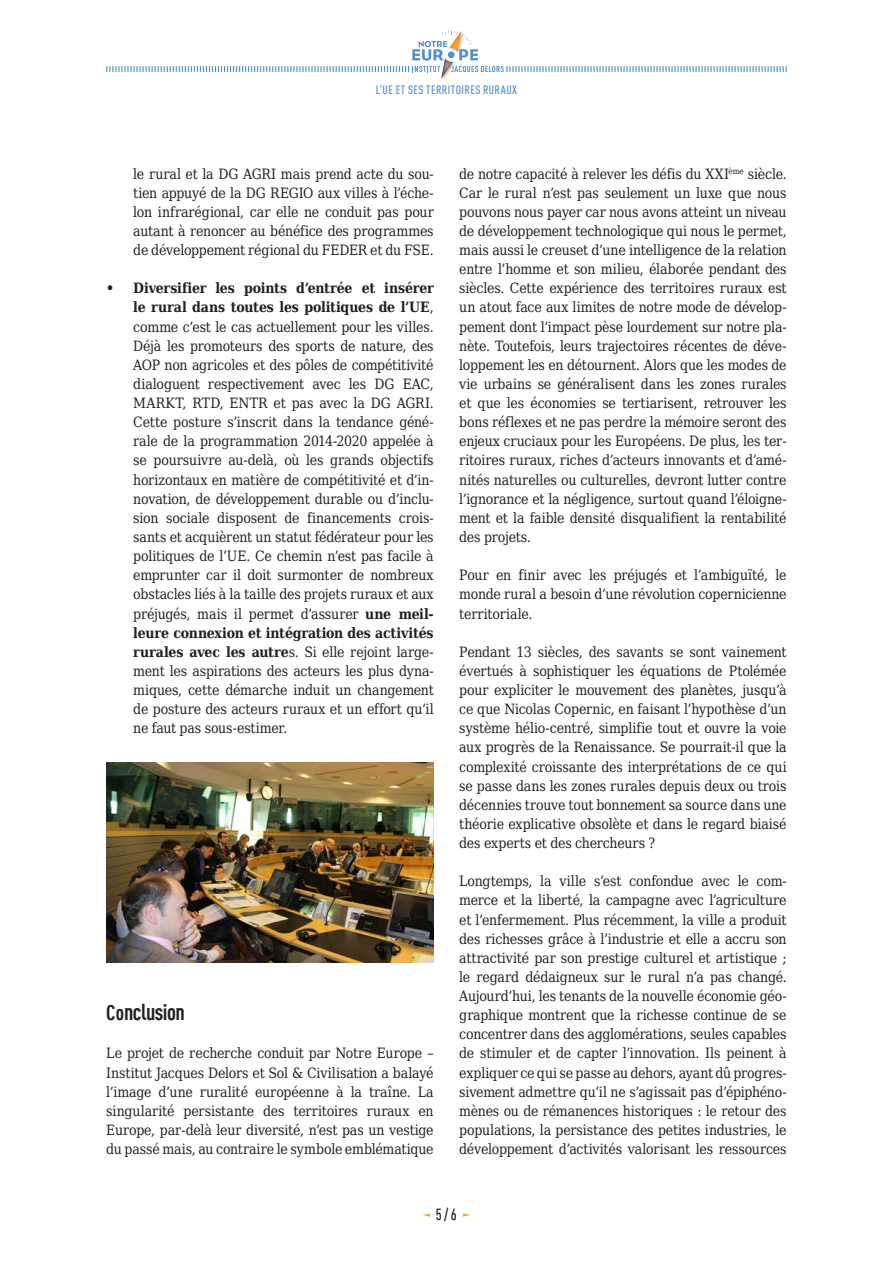
<style>
.page{position:relative;width:893px;height:1263px;background:#fff}
.page>*{position:absolute;margin:0;border:0;box-sizing:border-box;transform-origin:0 0}
.SYN_Titre1{font:700 condensed 22.5px "DIN Offc Pro";letter-spacing:-.025em;color:#231f20}
.t1{font:500 condensed 15.75px "DIN Offc Pro";color:#231f20}
.SYN_Courant{font:14.25px/19px "DejaVu Serif Condensed";letter-spacing:-.01em;color:#231f20;text-align:justify}
.t2{font:500 condensed 12px "DIN Offc Pro";color:#5090cc}
.s1{font-weight:700}
.s2{font-size:21px}
</style>
<div class="page">
<svg style="left:423px;top:1213px;width:7px;height:4px"></svg>
<svg style="left:463px;top:1213px;width:7px;height:4px"></svg>
<svg style="left:106px;top:31px;width:681px;height:47px"></svg>
<img style="left:106px;top:763px;width:328px;height:200px">
<p class="t2" style="left:376px;top:81px;width:57px">L’UE ET SES TERRITOIRES</p>
<p class="t2" style="left:483px;top:81px;width:7px">RURAUX</p>
<p class="SYN_Courant" style="left:133px;top:163px;width:302px">le rural et la DG AGRI mais prend acte du sou&shy;tien appuyé de la DG REGIO aux villes à l’éche&shy;lon infrarégional, car elle ne conduit pas pour autant à renoncer au bénéfice des programmes de développement régional du FEDER et du FSE.</p>
<p class="SYN_Courant" style="left:133px;top:277px;width:302px;text-indent:-27px"><span class="s1">• Diversifier les points d’entrée et insérer le rural dans toutes les politiques de l’UE</span>, comme c’est le cas actuellement pour les villes.<br>Déjà les promoteurs des sports de nature, des AOP non agricoles et des pôles de compétitivité dialoguent respectivement avec les DG EAC, MARKT, RTD, ENTR et pas avec la DG AGRI.<br>Cette posture s’inscrit dans la tendance géné&shy;rale de la programmation 2014-2020 appelée à se poursuivre au-delà, où les grands objectifs horizontaux en matière de compétitivité et d’in&shy;novation, de développement durable ou d’inclu&shy;sion sociale disposent de financements crois&shy;sants et acquièrent un statut fédérateur pour les politiques de l’UE. Ce chemin n’est pas facile à emprunter car il doit surmonter de nombreux obstacles liés à la taille des projets ruraux et aux préjugés, mais il permet d’assurer <span class="s1">une meil&shy;leure connexion et intégration des activités rurales avec les autre</span>s. Si elle rejoint large&shy;ment les aspirations des acteurs les plus dyna&shy;miques, cette démarche induit un changement de posture des acteurs ruraux et un effort qu’il ne faut pas sous-estimer.</p>
<p class="SYN_Titre1" style="left:106px;top:995px;width:80px"><span class="s2">Co</span>nclusion</p>
<p class="SYN_Courant" style="left:106px;top:1042px;width:329px">Le projet de recherche conduit par Notre Europe – Institut Jacques Delors et Sol &amp; Civilisation a balayé l’image d’une ruralité européenne à la traîne. La singularité persistante des territoires ruraux en Europe, par-delà leur diversité, n’est pas un vestige du passé mais, au contraire le symbole emblématique</p>
<p class="SYN_Courant" style="left:459px;top:163px;width:329px">de notre capacité à relever les défis du XXI<sup>ème</sup> siècle.<br>Car le rural n’est pas seulement un luxe que nous pouvons nous payer car nous avons atteint un niveau de développement technologique qui nous le permet, mais aussi le creuset d’une intelligence de la relation entre l’homme et son milieu, élaborée pendant des siècles. Cette expérience des territoires ruraux est un atout face aux limites de notre mode de dévelop&shy;pement dont l’impact pèse lourdement sur notre pla&shy;nète. Toutefois, leurs trajectoires récentes de déve&shy;loppement les en détournent. Alors que les modes de vie urbains se généralisent dans les zones rurales et que les économies se tertiarisent, retrouver les bons réflexes et ne pas perdre la mémoire seront des enjeux cruciaux pour les Européens. De plus, les ter&shy;ritoires ruraux, riches d’acteurs innovants et d’amé&shy;nités naturelles ou culturelles, devront lutter contre l’ignorance et la négligence, surtout quand l’éloigne&shy;ment et la faible densité disqualifient la rentabilité des projets.</p>
<p class="SYN_Courant" style="left:459px;top:564px;width:329px">Pour en finir avec les préjugés et l’ambiguïté, le monde rural a besoin d’une révolution copernicienne territoriale.</p>
<p class="SYN_Courant" style="left:459px;top:641px;width:329px">Pendant 13 siècles, des savants se sont vainement évertués à sophistiquer les équations de Ptolémée pour expliciter le mouvement des planètes, jusqu’à ce que Nicolas Copernic, en faisant l’hypothèse d’un système hélio-centré, simplifie tout et ouvre la voie aux progrès de la Renaissance. Se pourrait-il que la complexité croissante des interprétations de ce qui se passe dans les zones rurales depuis deux ou trois décennies trouve tout bonnement sa source dans une théorie explicative obsolète et dans le regard biaisé des experts et des chercheurs ?</p>
<p class="SYN_Courant" style="left:459px;top:870px;width:329px">Longtemps, la ville s’est confondue avec le com&shy;merce et la liberté, la campagne avec l’agriculture et l’enfermement. Plus récemment, la ville a produit des richesses grâce à l’industrie et elle a accru son attractivité par son prestige culturel et artistique ; le regard dédaigneux sur le rural n’a pas changé.<br>Aujourd’hui, les tenants de la nouvelle économie géo&shy;graphique montrent que la richesse continue de se concentrer dans des agglomérations, seules capables de stimuler et de capter l’innovation. Ils peinent à expliquer ce qui se passe au dehors, ayant dû progres&shy;sivement admettre qu’il ne s’agissait pas d’épiphéno&shy;mènes ou de rémanences historiques : le retour des populations, la persistance des petites industries, le développement d’activités valorisant les ressources</p>
<p class="t1" style="left:436px;top:1203px;width:22px">5 / 6</p>
</div>
